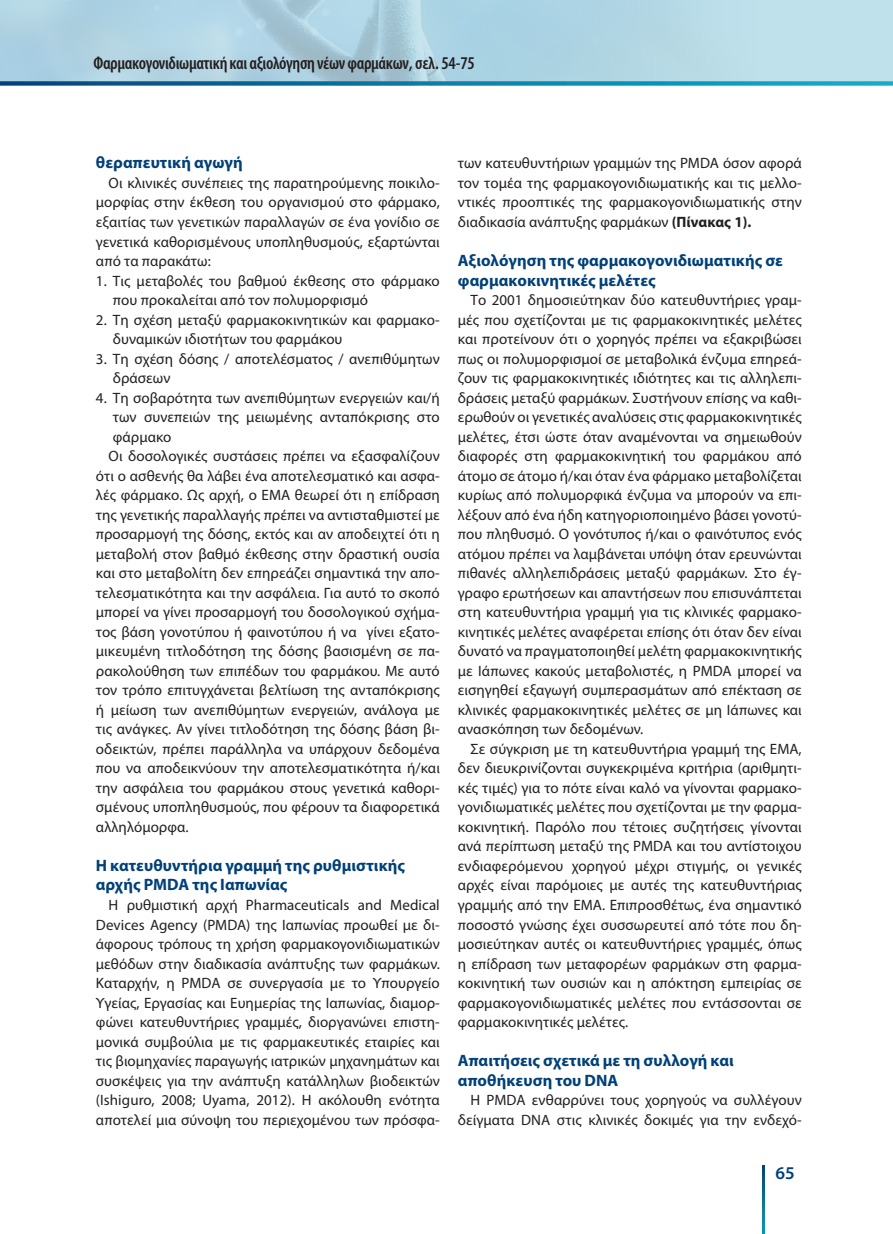
<style>
.page{position:relative;width:893px;height:1234px;background:#fff}
.page>*{position:absolute;margin:0;border:0;box-sizing:border-box;transform-origin:0 0}
.t1{font:600 condensed 18px "Myriad Pro";letter-spacing:-.02em;color:#231f20}
.t2{font:600 18px "Myriad Pro";color:#014078}
.t3{font:700 16.5px/19.5px "Myriad Pro";letter-spacing:.005em;color:#014078}
.t4{font:15px/19.5px "Myriad Pro";letter-spacing:.005em;color:#231f20;text-align:justify}
.s1{font-weight:700}
</style>
<div class="page">
<svg style="left:762px;top:1165px;width:2px;height:68px"></svg>
<svg style="left:0;top:0;width:893px;height:81px;background:#b1d5e3"></svg>
<svg style="left:0;top:81px;width:893px;height:4px;background:#1781a7"></svg>
<p class="t1" style="left:94px;top:52px;width:383px">Φαρμακογονιδιωματική και αξιολόγηση νέων φαρμάκων, σελ. 54-75</p>
<p class="t3" style="left:96px;top:152px;width:148px">θεραπευτική αγωγή</p>
<p class="t4" style="left:96px;top:173px;width:345px;text-indent:13px">Οι κλινικές συνέπειες της παρατηρούμενης ποικιλο&shy;μορφίας στην έκθεση του οργανισμού στο φάρμακο, εξαιτίας των γενετικών παραλλαγών σε ένα γονίδιο σε γενετικά καθορισμένους υποπληθυσμούς, εξαρτώνται από τα παρακάτω:</p>
<p class="t4" style="left:113px;top:270px;width:328px;text-indent:-17px">1. Τις μεταβολές του βαθμού έκθεσης στο φάρμακο που προκαλείται από τον πολυμορφισμό</p>
<p class="t4" style="left:113px;top:309px;width:328px;text-indent:-17px">2. Τη σχέση μεταξύ φαρμακοκινητικών και φαρμακο&shy;δυναμικών ιδιοτήτων του φαρμάκου</p>
<p class="t4" style="left:113px;top:348px;width:328px;text-indent:-17px">3. Τη σχέση δόσης / αποτελέσματος / ανεπιθύμητων δράσεων</p>
<p class="t4" style="left:96px;top:387px;width:345px">4. Τη σοβαρότητα των ανεπιθύμητων ενεργειών και/ή</p>
<p class="t4" style="left:113px;top:407px;width:328px">των συνεπειών της μειωμένης ανταπόκρισης στο</p>
<p class="t4" style="left:113px;top:426px;width:60px">φάρμακο</p>
<p class="t4" style="left:109px;top:446px;width:333px">Οι δοσολογικές συστάσεις πρέπει να εξασφαλίζουν</p>
<p class="t4" style="left:96px;top:465px;width:345px">ότι ο ασθενής θα λάβει ένα αποτελεσματικό και ασφα-</p>
<p class="t4" style="left:96px;top:485px;width:345px">λές φάρμακο. Ως αρχή, ο ΕΜΑ θεωρεί ότι η επίδραση</p>
<p class="t4" style="left:96px;top:504px;width:345px">της γενετικής παραλλαγής πρέπει να αντισταθμιστεί με</p>
<p class="t4" style="left:96px;top:524px;width:345px">προσαρμογή της δόσης, εκτός και αν αποδειχτεί ότι η</p>
<p class="t4" style="left:96px;top:543px;width:345px">μεταβολή στον βαθμό έκθεσης στην δραστική ουσία</p>
<p class="t4" style="left:96px;top:563px;width:345px">και στο μεταβολίτη δεν επηρεάζει σημαντικά την απο-</p>
<p class="t4" style="left:96px;top:582px;width:345px">τελεσματικότητα και την ασφάλεια. Για αυτό το σκοπό</p>
<p class="t4" style="left:96px;top:602px;width:345px">μπορεί να γίνει προσαρμογή του δοσολογικού σχήμα-</p>
<p class="t4" style="left:96px;top:621px;width:345px">τος βάση γονοτύπου ή φαινοτύπου ή να γίνει εξατο-</p>
<p class="t4" style="left:96px;top:641px;width:345px">μικευμένη τιτλοδότηση της δόσης βασισμένη σε πα-</p>
<p class="t4" style="left:96px;top:660px;width:345px">ρακολούθηση των επιπέδων του φαρμάκου. Με αυτό</p>
<p class="t4" style="left:96px;top:680px;width:345px">τον τρόπο επιτυγχάνεται βελτίωση της ανταπόκρισης</p>
<p class="t4" style="left:96px;top:699px;width:345px">ή μείωση των ανεπιθύμητων ενεργειών, ανάλογα με</p>
<p class="t4" style="left:96px;top:719px;width:345px">τις ανάγκες. Αν γίνει τιτλοδότηση της δόσης βάση βι-</p>
<p class="t4" style="left:96px;top:738px;width:345px">οδεικτών, πρέπει παράλληλα να υπάρχουν δεδομένα</p>
<p class="t4" style="left:96px;top:758px;width:345px">που να αποδεικνύουν την αποτελεσματικότητα ή/και</p>
<p class="t4" style="left:96px;top:777px;width:345px">την ασφάλεια του φαρμάκου στους γενετικά καθορι-</p>
<p class="t4" style="left:96px;top:797px;width:345px">σμένους υποπληθυσμούς, που φέρουν τα διαφορετικά</p>
<p class="t4" style="left:96px;top:816px;width:94px">αλληλόμορφα.</p>
<p class="t3" style="left:96px;top:854px;width:311px">Η κατευθυντήρια γραμμή της ρυθμιστικής αρχής PMDA της Ιαπωνίας</p>
<p class="t4" style="left:96px;top:894px;width:345px;text-indent:13px">Η ρυθμιστική αρχή Pharmaceuticals and Medical Devices Agency (PMDA) της Ιαπωνίας προωθεί με δι&shy;άφορους τρόπους τη χρήση φαρμακογονιδιωματικών μεθόδων στην διαδικασία ανάπτυξης των φαρμάκων.<br>Καταρχήν, η PMDA σε συνεργασία με το Υπουργείο Υγείας, Εργασίας και Ευημερίας της Ιαπωνίας, διαμορ&shy;φώνει κατευθυντήριες γραμμές, διοργανώνει επιστη&shy;μονικά συμβούλια με τις φαρμακευτικές εταιρίες και τις βιομηχανίες παραγωγής ιατρικών μηχανημάτων και συσκέψεις για την ανάπτυξη κατάλληλων βιοδεικτών (Ishiguro, 2008; Uyama, 2012). Η ακόλουθη ενότητα αποτελεί μια σύνοψη του περιεχομένου των πρόσφα-</p>
<p class="t4" style="left:458px;top:153px;width:345px">των κατευθυντήριων γραμμών της PMDA όσον αφορά τον τομέα της φαρμακογονιδιωματικής και τις μελλο&shy;ντικές προοπτικές της φαρμακογονιδιωματικής στην διαδικασία ανάπτυξης φαρμάκων <span class="s1">(Πίνακας 1).</span></p>
<p class="t3" style="left:458px;top:250px;width:327px">Αξιολόγηση της φαρμακογονιδιωματικής σε φαρμακοκινητικές μελέτες</p>
<p class="t4" style="left:458px;top:290px;width:345px;text-indent:13px">Το 2001 δημοσιεύτηκαν δύο κατευθυντήριες γραμ&shy;μές που σχετίζονται με τις φαρμακοκινητικές μελέτες και προτείνουν ότι ο χορηγός πρέπει να εξακριβώσει πως οι πολυμορφισμοί σε μεταβολικά ένζυμα επηρεά&shy;ζουν τις φαρμακοκινητικές ιδιότητες και τις αλληλεπι&shy;δράσεις μεταξύ φαρμάκων. Συστήνουν επίσης να καθι&shy;ερωθούν οι γενετικές αναλύσεις στις φαρμακοκινητικές μελέτες, έτσι ώστε όταν αναμένονται να σημειωθούν διαφορές στη φαρμακοκινητική του φαρμάκου από άτομο σε άτομο ή/και όταν ένα φάρμακο μεταβολίζεται κυρίως από πολυμορφικά ένζυμα να μπορούν να επι&shy;λέξουν από ένα ήδη κατηγοριοποιημένο βάσει γονοτύ&shy;που πληθυσμό. Ο γονότυπος ή/και ο φαινότυπος ενός ατόμου πρέπει να λαμβάνεται υπόψη όταν ερευνώνται πιθανές αλληλεπιδράσεις μεταξύ φαρμάκων. Στο έγ&shy;γραφο ερωτήσεων και απαντήσεων που επισυνάπτεται στη κατευθυντήρια γραμμή για τις κλινικές φαρμακο&shy;κινητικές μελέτες αναφέρεται επίσης ότι όταν δεν είναι δυνατό να πραγματοποιηθεί μελέτη φαρμακοκινητικής με Ιάπωνες κακούς μεταβολιστές, η PMDA μπορεί να εισηγηθεί εξαγωγή συμπερασμάτων από επέκταση σε κλινικές φαρμακοκινητικές μελέτες σε μη Ιάπωνες και ανασκόπηση των δεδομένων.</p>
<p class="t4" style="left:458px;top:738px;width:345px;text-indent:13px">Σε σύγκριση με τη κατευθυντήρια γραμμή της ΕΜΑ, δεν διευκρινίζονται συγκεκριμένα κριτήρια (αριθμητι&shy;κές τιμές) για το πότε είναι καλό να γίνονται φαρμακο&shy;γονιδιωματικές μελέτες που σχετίζονται με την φαρμα&shy;κοκινητική. Παρόλο που τέτοιες συζητήσεις γίνονται ανά περίπτωση μεταξύ της PMDA και του αντίστοιχου ενδιαφερόμενου χορηγού μέχρι στιγμής, οι γενικές αρχές είναι παρόμοιες με αυτές της κατευθυντήριας γραμμής από την ΕΜΑ. Επιπροσθέτως, ένα σημαντικό ποσοστό γνώσης έχει συσσωρευτεί από τότε που δη&shy;μοσιεύτηκαν αυτές οι κατευθυντήριες γραμμές, όπως η επίδραση των μεταφορέων φαρμάκων στη φαρμα&shy;κοκινητική των ουσιών και η απόκτηση εμπειρίας σε φαρμακογονιδιωματικές μελέτες που εντάσσονται σε φαρμακοκινητικές μελέτες.</p>
<p class="t3" style="left:458px;top:1049px;width:277px">Απαιτήσεις σχετικά με τη συλλογή και αποθήκευση του DNA</p>
<p class="t4" style="left:458px;top:1089px;width:345px;text-align:right">Η PMDA ενθαρρύνει τους χορηγούς να συλλέγουν δείγματα DNA στις κλινικές δοκιμές για την ενδεχό-</p>
<p class="t2" style="left:776px;top:1161px;width:21px">65</p>
</div>
